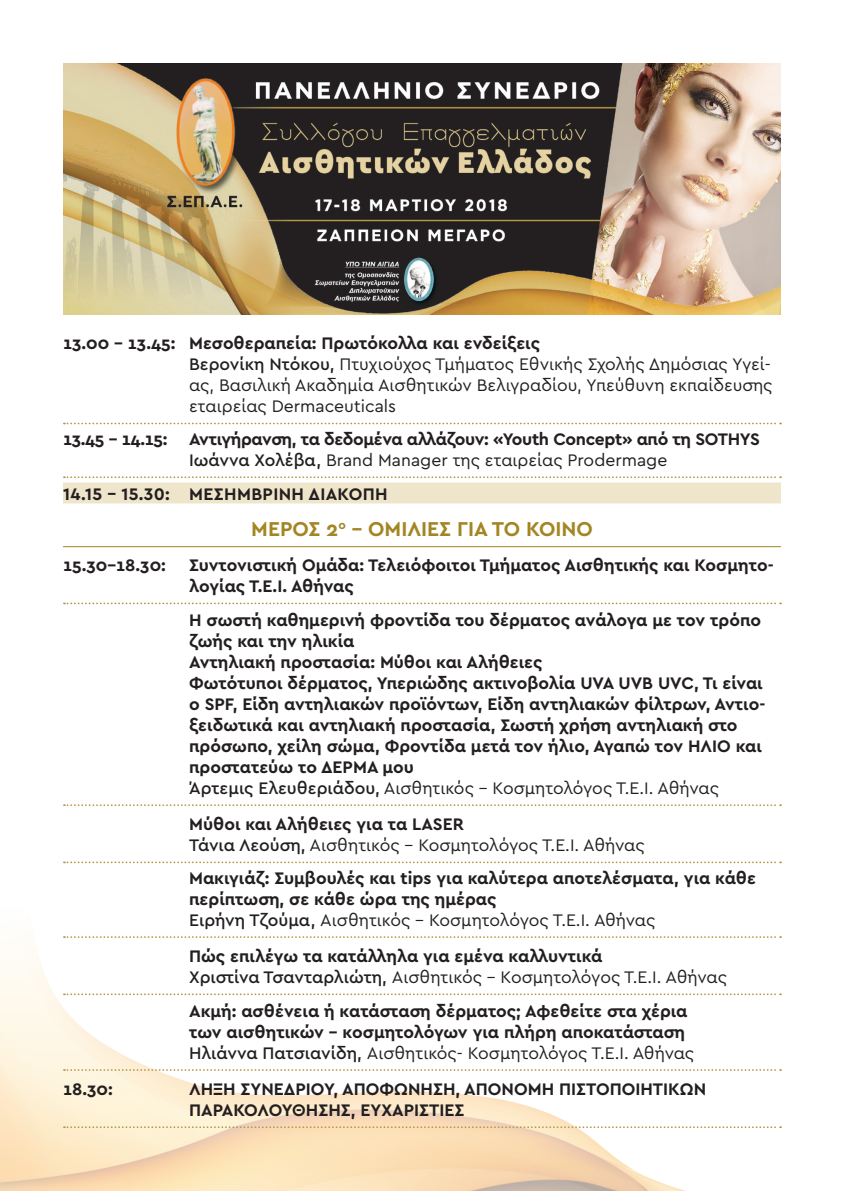
<style>
.page{position:relative;width:844px;height:1191px;background:#fff}
.page>*{position:absolute;margin:0;border:0;box-sizing:border-box;transform-origin:0 0}
.t1{font:700 21px "Cera GR";color:#a38623}
.t2{font:700 17.5px/21px "Cera GR";color:#231f20}
.t3{font:17.5px/21px "Cera GR";color:#231f20;text-align:justify}
.t4{font:700 17.5px "Cera GR";letter-spacing:-.02em;color:#231f20}
.t5{font:700 17.5px "Cera GR";letter-spacing:.02em;color:#231f20}
.s1{font-weight:500}
</style>
<div class="page">
<img style="left:63px;top:63px;width:717px;height:251px">
<img style="left:0;top:861px;width:782px;height:330px">
<svg style="left:64px;top:422px;width:716px;height:2px"></svg>
<svg style="left:64px;top:476px;width:716px;height:2px"></svg>
<div style="left:63px;top:482px;width:717px;height:21px;background:#eee5cb"></div>
<hr style="left:63px;top:546px;width:717px;height:1px;background:#a38623">
<svg style="left:64px;top:602px;width:716px;height:2px"></svg>
<svg style="left:64px;top:804px;width:716px;height:2px"></svg>
<svg style="left:64px;top:861px;width:716px;height:2px"></svg>
<svg style="left:64px;top:936px;width:716px;height:2px"></svg>
<svg style="left:64px;top:993px;width:716px;height:2px"></svg>
<svg style="left:64px;top:1069px;width:716px;height:2px"></svg>
<svg style="left:64px;top:1126px;width:716px;height:2px"></svg>
<p class="t2" style="left:63px;top:333px;width:478px">13.00 – 13.45: Μεσοθεραπεία: Πρωτόκολλα και ενδείξεις</p>
<p class="t3" style="left:189px;top:354px;width:584px"><span class="s1">Βερονίκη Ντόκου,</span> Πτυχιούχος Τμήματος Εθνικής Σχολής Δημόσιας Υγεί&shy;ας, Βασιλική Ακαδημία Αισθητικών Βελιγραδίου, Υπεύθυνη εκπαίδευσης εταιρείας Dermaceuticals</p>
<p class="t4" style="left:63px;top:429px;width:698px">13.45 – 14.15: Αντιγήρανση, τα δεδομένα αλλάζουν: «Youth Concept» από τη SOTHYS</p>
<p class="t3" style="left:189px;top:450px;width:479px"><span class="s1">Ιωάννα Χολέβα,</span> Brand Manager της εταιρείας Prodermage</p>
<p class="t5" style="left:63px;top:484px;width:323px">14.15 – 15.30: ΜΕΣΗΜΒΡΙΝΉ ΔΙΑΚΟΠΉ</p>
<p class="t1" style="left:251px;top:517px;width:343px">ΜΕΡΟΣ 2<sup>ο</sup> - ΟΜΙΛΙΕΣ ΓΙΑ ΤΟ ΚΟΙΝΟ</p>
<p class="t2" style="left:63px;top:555px;width:104px">15.30-18.30:</p>
<p class="t2" style="left:189px;top:555px;width:586px">Συντονιστική Ομάδα: Τελειόφοιτοι Τμήματος Αισθητικής και Κοσμητο&shy;λογίας Τ.Ε.Ι. Αθήνας</p>
<p class="t2" style="left:189px;top:610px;width:573px">Η σωστή καθημερινή φροντίδα του δέρματος ανάλογα με τον τρόπο ζωής και την ηλικία</p>
<p class="t2" style="left:189px;top:652px;width:354px">Αντηλιακή προστασία: Μύθοι και Αλήθειες</p>
<p class="t2" style="left:189px;top:673px;width:577px">Φωτότυποι δέρματος, Υπεριώδης ακτινοβολία UVA UVB UVC, Τι είναι ο SPF, Είδη αντηλιακών προϊόντων, Eίδη αντηλιακών φίλτρων, Αντιο&shy;ξειδωτικά και αντηλιακή προστασία, Σωστή χρήση αντηλιακή στο πρόσωπο, χείλη σώμα, Φροντίδα μετά τον ήλιο, Αγαπώ τον ΉΛΙΟ και προστατεύω το ΔΕΡΜΑ μου</p>
<p class="t3" style="left:189px;top:778px;width:531px"><span class="s1">Άρτεμις Ελευθεριάδου,</span> Αισθητικός - Κοσμητολόγος Τ.Ε.Ι. Αθήνας</p>
<p class="t2" style="left:189px;top:814px;width:276px">Μύθοι και Αλήθειες για τα LASER</p>
<p class="t3" style="left:189px;top:835px;width:457px"><span class="s1">Τάνια Λεούση,</span> Αισθητικός - Κοσμητολόγος Τ.Ε.Ι. Αθήνας</p>
<p class="t2" style="left:189px;top:867px;width:568px">Μακιγιάζ: Συμβουλές και tips για καλύτερα αποτελέσματα, για κάθε περίπτωση, σε κάθε ώρα της ημέρας</p>
<p class="t3" style="left:189px;top:909px;width:467px"><span class="s1">Ειρήνη Τζούμα,</span> Αισθητικός - Κοσμητολόγος Τ.Ε.Ι. Αθήνας</p>
<p class="t2" style="left:189px;top:946px;width:414px">Πώς επιλέγω τα κατάλληλα για εμένα καλλυντικά</p>
<p class="t3" style="left:189px;top:967px;width:539px"><span class="s1">Χριστίνα Τσανταρλιώτη,</span> Αισθητικός - Κοσμητολόγος Τ.Ε.Ι. Αθήνας</p>
<p class="t2" style="left:189px;top:1000px;width:499px">Ακμή: ασθένεια ή κατάσταση δέρματος; Αφεθείτε στα χέρια των αισθητικών – κοσμητολόγων για πλήρη αποκατάσταση</p>
<p class="t3" style="left:189px;top:1042px;width:506px"><span class="s1">Ηλιάννα Πατσιανίδη,</span> Αισθητικός- Κοσμητολόγος Τ.Ε.Ι. Αθήνας</p>
<p class="t2" style="left:63px;top:1078px;width:51px">18.30:</p>
<p class="t2" style="left:189px;top:1078px;width:518px">ΛΗΞΗ ΣΥΝΕΔΡΙΟΥ, ΑΠΟΦΩΝΗΣΗ, ΑΠΟΝΟΜΗ ΠΙΣΤΟΠΟΙΗΤΙΚΩΝ<br>ΠΑΡΑΚΟΛΟΥΘΗΣΗΣ, ΕΥΧΑΡΙΣΤΙΕΣ</p>
</div>
